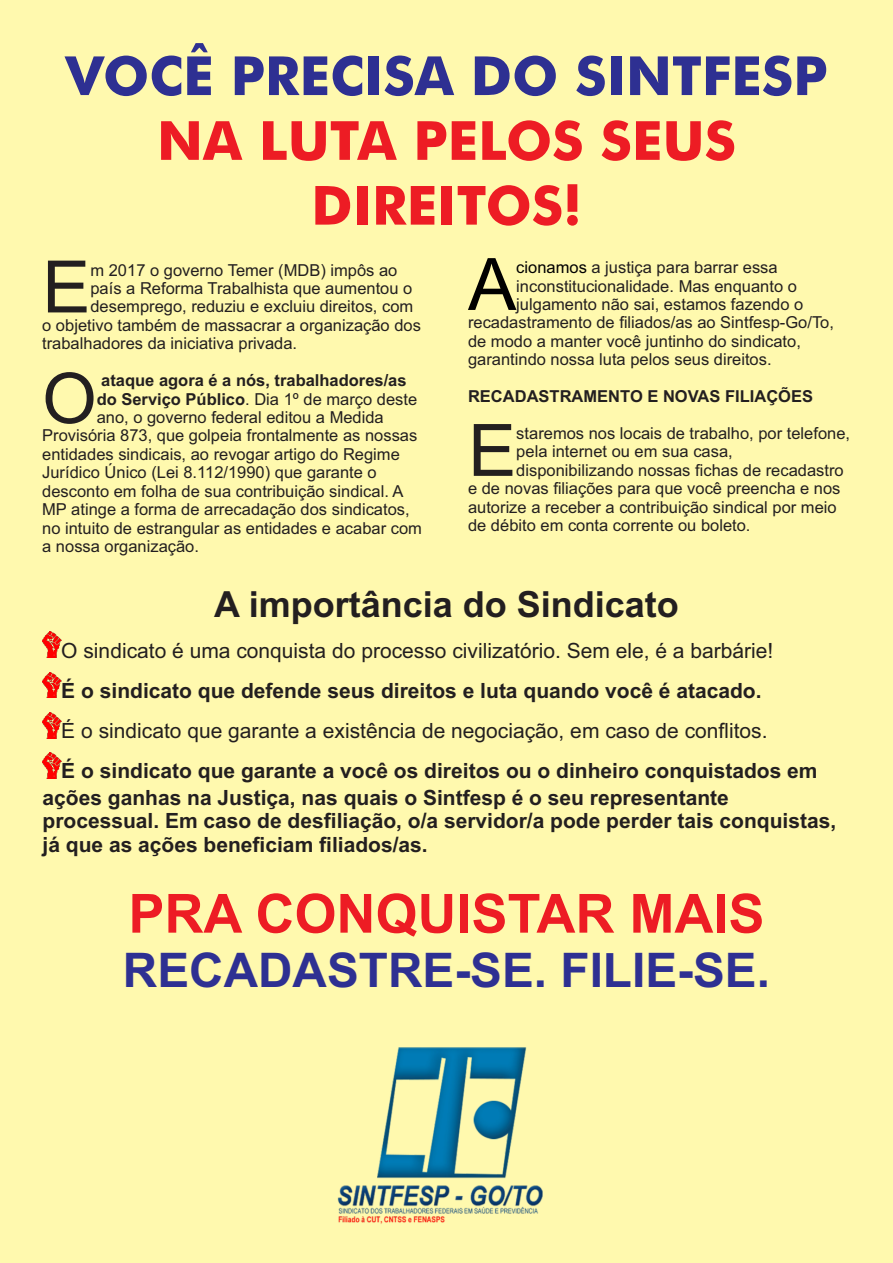
<style>
.page{position:relative;width:893px;height:1263px;background:#fff}
.page>*{position:absolute;margin:0;border:0;box-sizing:border-box;transform-origin:0 0}
.t1{font:72.3px "Arial";color:#231f20}
.t2{font:72.3px "Arial";color:#000}
.t3{font:70.05px "Arial";color:#231f20}
.t4{font:700 54px/64.8px "Futura BT";color:#ed1c24;text-align:center}
.t5{font:700 54px "Futura BT";color:#2e3092}
.t6{font:700 54px "Arial";color:#ed1c24}
.t7{font:700 47.7px "Arial";color:#2e3092}
.t8{font:700 36px "Arial";color:#231f20}
.t9{font:700 21px/26.7px "Arial";color:#231f20}
.t10{font:21px "Arial";color:#231f20}
.t11{font:16.5px "Arial";color:#231f20}
.t12{font:700 16.5px "Arial";color:#231f20}
.s1{color:#000}
.s2{font-weight:700}
</style>
<div class="page">
<div style="left:0;top:0;width:893px;height:1263px;background:#fff9ae;border:1px solid #fff9ae"></div>
<img style="left:337px;top:1047px;width:206px;height:177px">
<img style="left:43px;top:632px;width:18px;height:26px">
<img style="left:43px;top:672px;width:18px;height:26px">
<img style="left:43px;top:712px;width:18px;height:26px">
<img style="left:43px;top:752px;width:18px;height:26px">
<h3 class="t5" style="left:66px;top:54px;width:763px">VOCÊ PRECISA DO SINTFESP</h3>
<h3 class="t4" style="left:157px;top:113px;width:580px">NA LUTA PELOS SEUS<br>DIREITOS!</h3>
<p class="t11" style="left:90px;top:264px;width:308px">m 2017 o governo Temer (MDB) impôs ao</p>
<h1 class="t2" style="left:468px;top:257px;width:50px">A</h1>
<h1 class="t1" style="left:42px;top:260px;width:50px">E</h1>
<p class="t11" style="left:516px;top:261px;width:263px"><span class="s1">cionamos</span> a justiça para barrar essa</p>
<p class="t11" style="left:516px;top:279px;width:282px">inconstitucionalidade. Mas enquanto o</p>
<p class="t11" style="left:516px;top:298px;width:289px">julgamento não sai, estamos fazendo o</p>
<p class="t11" style="left:468px;top:316px;width:367px">recadastramento de filiados/as ao Sintfesp-Go/To,</p>
<p class="t11" style="left:468px;top:335px;width:334px">de modo a manter você juntinho do sindicato,</p>
<p class="t11" style="left:468px;top:353px;width:305px">garantindo nossa luta pelos seus direitos.</p>
<p class="t12" style="left:468px;top:390px;width:347px">RECADASTRAMENTO E NOVAS FILIAÇÕES</p>
<p class="t11" style="left:516px;top:427px;width:335px">staremos nos locais de trabalho, por telefone,</p>
<p class="t11" style="left:90px;top:282px;width:323px">país a Reforma Trabalhista que aumentou o</p>
<p class="t11" style="left:90px;top:300px;width:324px">desemprego, reduziu e excluiu direitos, com</p>
<p class="t11" style="left:42px;top:319px;width:380px">o objetivo também de massacrar a organização dos</p>
<p class="t11" style="left:42px;top:337px;width:256px">trabalhadores da iniciativa privada.</p>
<p class="t12" style="left:101px;top:374px;width:307px">ataque agora é a nós, trabalhadores/as</p>
<h2 class="t3" style="left:42px;top:372px;width:56px">O</h2>
<p class="t11" style="left:97px;top:393px;width:322px"><span class="s2">do Serviço Público</span>. Dia 1º de março deste</p>
<p class="t11" style="left:97px;top:411px;width:289px">ano, o governo federal editou a Medida</p>
<p class="t11" style="left:42px;top:429px;width:377px">Provisória 873, que golpeia frontalmente as nossas</p>
<p class="t11" style="left:42px;top:448px;width:359px">entidades sindicais, ao revogar artigo do Regime</p>
<p class="t11" style="left:42px;top:466px;width:336px">Jurídico Único (Lei 8.112/1990) que garante o</p>
<p class="t11" style="left:42px;top:485px;width:363px">desconto em folha de sua contribuição sindical. A</p>
<p class="t11" style="left:42px;top:503px;width:369px">MP atinge a forma de arrecadação dos sindicatos,</p>
<p class="t11" style="left:42px;top:522px;width:381px">no intuito de estrangular as entidades e acabar com</p>
<p class="t11" style="left:42px;top:540px;width:158px">a nossa organização.</p>
<h1 class="t1" style="left:468px;top:423px;width:50px">E</h1>
<p class="t11" style="left:516px;top:445px;width:218px">pela internet ou em sua casa,</p>
<p class="t11" style="left:516px;top:464px;width:329px">disponibilizando nossas fichas de recadastro</p>
<p class="t11" style="left:468px;top:482px;width:374px">e de novas filiações para que você preencha e nos</p>
<p class="t11" style="left:468px;top:501px;width:370px">autorize a receber a contribuição sindical por meio</p>
<p class="t11" style="left:468px;top:519px;width:284px">de débito em conta corrente ou boleto.</p>
<h3 class="t8" style="left:214px;top:591px;width:466px">A importância do Sindicato</h3>
<p class="t10" style="left:61px;top:642px;width:713px">O sindicato é uma conquista do processo civilizatório. Sem ele, é a barbárie!</p>
<p class="t9" style="left:61px;top:679px;width:702px">É o sindicato que defende seus direitos e luta quando você é atacado.</p>
<p class="t10" style="left:61px;top:723px;width:708px">É o sindicato que garante a existência de negociação, em caso de conflitos.</p>
<p class="t9" style="left:43px;top:759px;width:777px;text-indent:19px">É o sindicato que garante a você os direitos ou o dinheiro conquistados em ações ganhas na Justiça, nas quais o Sintfesp é o seu representante</p>
<p class="t9" style="left:43px;top:811px;width:795px;line-height:23.4px">processual. Em caso de desfiliação, o/a servidor/a pode perder tais conquistas, já que as ações beneficiam filiados/as.</p>
<h3 class="t6" style="left:128px;top:893px;width:637px">PRA CONQUISTAR MAIS</h3>
<h3 class="t7" style="left:123px;top:952px;width:649px">RECADASTRE-SE. FILIE-SE.</h3>
</div>
